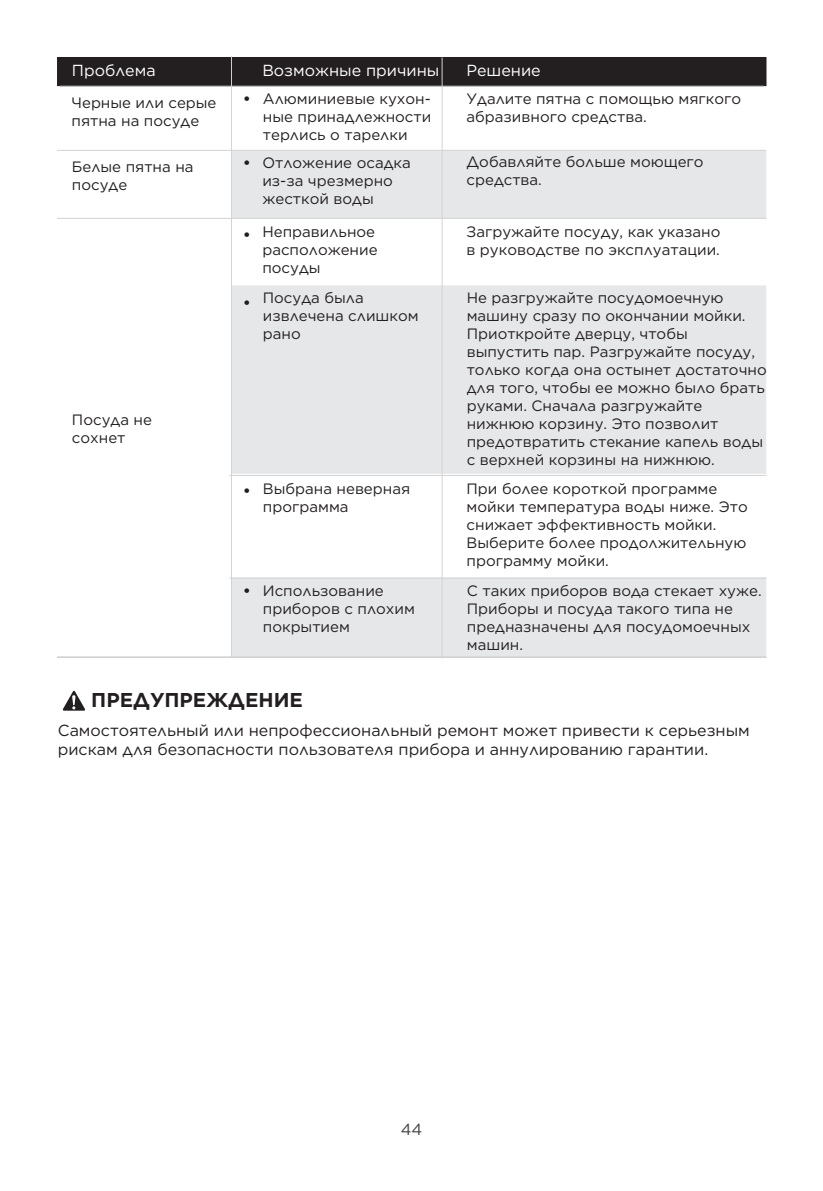
<style>
.page{position:relative;width:823px;height:1191px;background:#fff}
.page>*{position:absolute;margin:0;border:0;box-sizing:border-box;transform-origin:0 0}
.t1{font:700 20px "Gotham";color:#231f20}
.t2{font:16px/19.2px "Gotham";color:#231f20}
.t3{font:16px "Gotham";color:#fff}
.t4{font:16px "Gotham";color:#3f3f40}
.t5{font:15px/18px "Gotham";color:#231f20}
.t6{font:300 6.2px "Adobe Song Std";color:#231f20}
.s1{font-family:"Adobe Song Std";font-weight:300;font-size:6.2px}
</style>
<div class="page">
<div style="left:232px;top:577px;width:533px;height:79px;background:#e6e7e9"></div>
<div style="left:57px;top:57px;width:709px;height:29px;background:#231f20"></div>
<div style="left:232px;top:151px;width:533px;height:67px;background:#e6e7e9"></div>
<hr style="left:229px;top:475px;width:537px;height:1px;background:#d1d2d4">
<hr style="left:57px;top:150px;width:709px;height:1px;background:#d1d2d4">
<hr style="left:60px;top:86px;width:703px;height:1px;background:#a8a9ad">
<div style="left:232px;top:285px;width:533px;height:189px;background:#e6e7e9"></div>
<hr style="left:229px;top:578px;width:537px;height:1px;background:#d1d2d4">
<hr style="left:57px;top:656px;width:709px;height:2px;background:#d1d2d4">
<hr style="left:231px;top:56px;width:1px;height:601px;background:#d1d2d4">
<hr style="left:441px;top:58px;width:1px;height:600px;background:#d1d2d4">
<hr style="left:57px;top:218px;width:709px;height:1px;background:#d1d2d4">
<svg style="left:63px;top:691px;width:22px;height:19px"></svg>
<p class="t3" style="left:72px;top:60px;width:85px">Проблема</p>
<p class="t3" style="left:262px;top:60px;width:178px">Возможные причины</p>
<p class="t3" style="left:466px;top:60px;width:76px">Решение</p>
<p class="t5" style="left:71px;top:93px;width:146px">Черные или серые пятна на посуде</p>
<p class="t5" style="left:72px;top:157px;width:123px">Белые пятна на посуде</p>
<p class="t5" style="left:263px;top:89px;width:170px;text-align:justify">Алюминиевые кухон&shy;ные принадлежности терлись о тарелки</p>
<p class="t5" style="left:466px;top:89px;width:276px">Удалите пятна с помощью мягкого абразивного средства.</p>
<p class="t5" style="left:262px;top:153px;width:150px">Отложение осадка из-за чрезмерно жесткой воды</p>
<p class="t5" style="left:466px;top:152px;width:238px">Добавляйте больше моющего средства.</p>
<p class="t6" style="left:243px;top:96px;width:8px">●</p>
<p class="t6" style="left:243px;top:159px;width:8px">●</p>
<p class="t5" style="left:72px;top:410px;width:81px">Посуда не сохнет</p>
<p class="t5" style="left:262px;top:222px;width:117px;text-indent:-19px"><span class="s1">●</span> Неправильное расположение посуды</p>
<p class="t5" style="left:263px;top:288px;width:157px;text-indent:-19px"><sub>●</sub> Посуда была извлечена слишком рано</p>
<p class="t5" style="left:466px;top:222px;width:255px">Загружайте посуду, как указано в руководстве по эксплуатации.</p>
<p class="t5" style="left:466px;top:288px;width:301px">Не разгружайте посудомоечную машину сразу по окончании мойки.<br>Приоткройте дверцу, чтобы выпустить пар. Разгружайте посуду, только когда она остынет достаточно для того, чтобы ее можно было брать руками. Сначала разгружайте нижнюю корзину. Это позволит предотвратить стекание капель воды с верхней корзины на нижнюю.</p>
<p class="t6" style="left:243px;top:487px;width:8px">●</p>
<p class="t5" style="left:263px;top:480px;width:149px">Выбрана неверная программа</p>
<p class="t5" style="left:466px;top:480px;width:282px">При более короткой программе мойки температура воды ниже. Это снижает эффективность мойки.<br>Выберите более продолжительную программу мойки.</p>
<p class="t6" style="left:243px;top:587px;width:8px">●</p>
<p class="t5" style="left:263px;top:581px;width:153px">Использование приборов с плохим покрытием</p>
<p class="t5" style="left:466px;top:581px;width:296px">С таких приборов вода стекает хуже.<br>Приборы и посуда такого типа не предназначены для посудомоечных машин.</p>
<h1 class="t1" style="left:91px;top:687px;width:213px">ПРЕДУПРЕЖДЕНИЕ</h1>
<p class="t2" style="left:58px;top:720px;width:693px">Самостоятельный или непрофессиональный ремонт может привести к серьезным рискам для безопасности пользователя прибора и аннулированию гарантии.</p>
<p class="t4" style="left:400px;top:1118px;width:23px">44</p>
</div>
